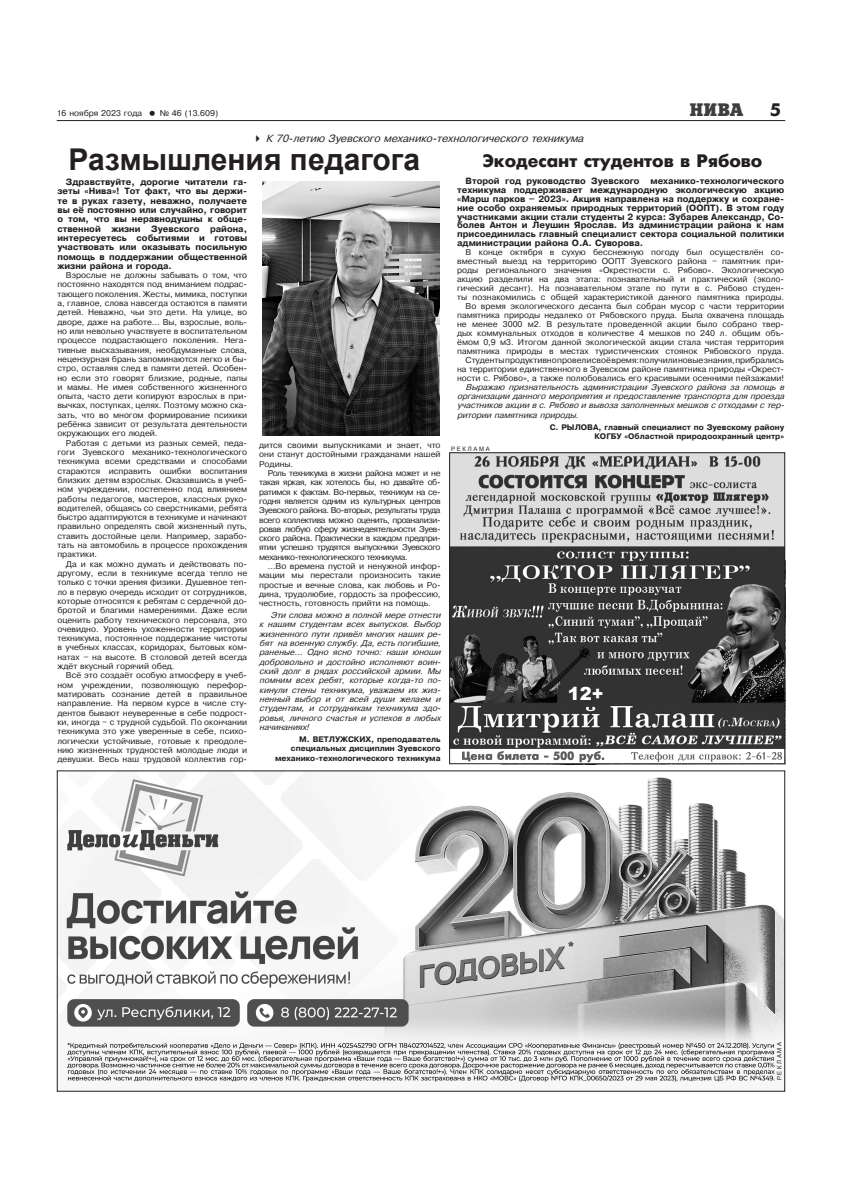
<style>
.page{position:relative;width:842px;height:1191px;background:#fff}
.page>*{position:absolute;margin:0;border:0;box-sizing:border-box;transform-origin:0 0}
.t1{font:700 30px "Arial";color:#231f20}
.t2{font:18px "Futuris Extra";color:#231f20}
.t3{font:18px "Xenia";color:#3e3e3f}
.t4{font:900 18px "Arial";color:#fff}
.t5{font:italic 10px "Pragmatica";color:#231f20}
.t6{font:9px/9.3px "Pragmatica Bold Cyrillic";color:#231f20;text-align:justify}
.t7{font:8px/9.3px "Pragmatica";color:#231f20;text-align:justify}
.t8{font:italic 8px/9.3px "Pragmatica";color:#231f20;text-align:justify}
.t9{font:8px/9.3px "Pragmatica Bold Cyrillic";color:#231f20;text-align:right}
.t10{font:6px "Arial Cyr XP";color:#231f20}
</style>
<div class="page">
<hr style="left:57px;top:120px;width:728px;height:1px;background:#231f20">
<img style="left:59px;top:772px;width:724px;height:310px">
<img style="left:262px;top:181px;width:177px;height:255px">
<img style="left:451px;top:454px;width:332px;height:308px">
<div style="left:449px;top:452px;width:336px;height:312px;border:1px solid #231f20"></div>
<p class="t7" style="left:57px;top:108px;width:87px">16 ноября 2023 года</p>
<p class="t7" style="left:160px;top:108px;width:60px">№ 46 (13.609)</p>
<h2 class="t3" style="left:689px;top:99px;width:55px">НИВА</h2>
<h2 class="t2" style="left:770px;top:100px;width:12px">5</h2>
<p class="t5" style="left:252px;top:133px;width:336px">✔ К 70-летию Зуевского механико-технологического техникума</p>
<h1 class="t1" style="left:69px;top:138px;width:353px">Размышления педагога</h1>
<p class="t6" style="left:457px;top:177px;width:329px;line-height:8.8px;text-indent:9px">Второй год руководство Зуевского механико-технологического техникума поддерживает международную экологическую акцию «Марш парков – 2023». Акция направлена на поддержку и сохране&shy;ние особо охраняемых природных территорий (ООПТ). В этом году участниками акции стали студенты 2 курса: Зубарев Александр, Со&shy;болев Антон и Леушин Ярослав. Из администрации района к нам присоединилась главный специалист сектора социальной политики администрации района О.А. Суворова.</p>
<p class="t7" style="left:457px;top:248px;width:329px;line-height:9px;text-align:right">В конце октября в сухую бесснежную погоду был осуществлён со&shy;вместный выезд на территорию ООПТ Зуевского района – памятник при&shy;роды регионального значения «Окрестности с. Рябово». Экологическую акцию разделили на два этапа: познавательный и практический (эколо&shy;гический десант). На познавательном этапе по пути в с. Рябово студен&shy;ты познакомились с общей характеристикой данного памятника природы.<br>Во время экологического десанта был собран мусор с части территории памятника природы недалеко от Рябовского пруда. Была охвачена площадь не менее 3000 м2. В результате проведенной акции было собрано твер&shy;дых коммунальных отходов в количестве 4 мешков по 240 л. общим объ&shy;ёмом 0,9 м3. Итогом данной экологической акции стала чистая территория памятника природы в местах туристиченских стоянок Рябовского пруда.<br>Студенты продуктивно провели своё время: получили новые знания, прибрались на территории единственного в Зуевском районе памятника природы «Окрест&shy;ности с. Рябово», а также полюбовались его красивыми осенними пейзажами!</p>
<p class="t8" style="left:457px;top:383px;width:331px;text-indent:9px">Выражаю признательность администрации Зуевского района за помощь в организации данного мероприятия и предоставление транспорта для проезда участников акции в с.Рябово и вывоза заполненныхмешков с отходами с тер&shy;ритории памятника природы.</p>
<p class="t9" style="left:550px;top:422px;width:236px">С. РЫЛОВА, главный специалист по Зуевскому району<br>КОГБУ «Областной природоохранный центр»</p>
<h2 class="t2" style="left:483px;top:150px;width:281px">Экодесант студентов в Рябово</h2>
<p class="t6" style="left:57px;top:177px;width:191px;text-indent:9px">Здравствуйте, дорогие читатели га&shy;зеты «Нива»! Тот факт, что вы держи&shy;те в руках газету, неважно, получаете вы её постоянно или случайно, говорит о том, что вы неравнодушны к обще&shy;ственной жизни Зуевского района, интересуетесь событиями и готовы участвовать или оказывать посильную помощь в поддержании общественной жизни района и города.</p>
<p class="t7" style="left:57px;top:271px;width:191px;text-indent:9px">Взрослые не должны забывать о том, что постоянно находятся под вниманием подрас&shy;тающего поколения. Жесты, мимика, поступки а, главное, слова навсегда остаются в памяти детей. Неважно, чьи это дети. На улице, во дворе, даже на работе… Вы, взрослые, воль&shy;но или невольно участвуете в воспитательном процессе подрастающего поколения. Нега&shy;тивные высказывания, необдуманные слова, нецензурная брань запоминаются легко и бы&shy;стро, оставляя след в памяти детей. Особен&shy;но если это говорят близкие, родные, папы и мамы. Не имея собственного жизненного опыта, часто дети копируют взрослых в при&shy;вычках, поступках, целях. Поэтому можно ска&shy;зать, что во многом формирование психики ребёнка зависит от результата деятельности окружающих его людей.</p>
<p class="t7" style="left:57px;top:438px;width:191px;text-indent:9px">Работая с детьми из разных семей, педа&shy;гоги Зуевского механико-технологического техникума всеми средствами и способами стараются исправить ошибки воспитания близких детям взрослых. Оказавшись в учеб&shy;ном учреждении, постепенно под влиянием работы педагогов, мастеров, классных руко&shy;водителей, общаясь со сверстниками, ребята быстро адаптируются в техникуме и начинают правильно определять свой жизненный путь, ставить достойные цели. Например, зарабо&shy;тать на автомобиль в процессе прохождения практики.</p>
<p class="t7" style="left:57px;top:559px;width:191px;text-indent:9px">Да и как можно думать и действовать по&shy;другому, если в техникуме всегда тепло не только с точки зрения физики. Душевное теп&shy;ло в первую очередь исходит от сотрудников, которые относятся к ребятам с сердечной до&shy;бротой и благими намерениями. Даже если оценить работу технического персонала, это очевидно. Уровень ухоженности территории техникума, постоянное поддержание чистоты в учебных классах, коридорах, бытовых ком&shy;натах – на высоте. В столовой детей всегда ждёт вкусный горячий обед.</p>
<p class="t7" style="left:57px;top:671px;width:191px;text-indent:9px">Всё это создаёт особую атмосферу в учеб&shy;ном учреждении, позволяющую перефор&shy;матировать сознание детей в правильное направление. На первом курсе в числе сту&shy;дентов бывают неуверенные в себе подрост&shy;ки, иногда – с трудной судьбой. По окончании техникума это уже уверенные в себе, психо&shy;логически устойчивые, готовые к преодоле&shy;нию жизненных трудностей молодые люди и девушки. Весь наш трудовой коллектив гор-</p>
<p class="t7" style="left:259px;top:440px;width:183px">дится своими выпускниками и знает, что они станут достойными гражданами нашей Родины.</p>
<p class="t7" style="left:259px;top:468px;width:183px;text-indent:9px">Роль техникума в жизни района может и не такая яркая, как хотелось бы, но давайте об&shy;ратимся к фактам. Во-первых, техникум на се&shy;годня является одним из культурных центров Зуевского района. Во-вторых, результаты труда всего коллектива можно оценить, проанализи&shy;ровав любую сферу жизнедеятельности Зуев&shy;ского района. Практически в каждом предпри&shy;ятии успешно трудятся выпускники Зуевского механико-технологического техникума.</p>
<p class="t7" style="left:259px;top:561px;width:183px;text-indent:9px">…Во времена пустой и ненужной инфор&shy;мации мы перестали произносить такие простые и вечные слова, как любовь и Ро&shy;дина, трудолюбие, гордость за профессию, честность, готовность прийти на помощь.</p>
<p class="t8" style="left:259px;top:610px;width:185px;text-indent:11px">Эти слова можно в полной мере отнести к нашим студентам всех выпусков. Выбор жизненного пути привёл многих наших ре&shy;бят на военную службу.Да,естьпогибшие, раненые… Одно ясно точно: наши юноши добровольно и достойно исполняют воин&shy;ский долг в рядах российской армии. Мы помним всех ребят, которые когда-то по&shy;кинули стены техникума, уважаем их жиз&shy;ненный выбор и от всей души желаем и студентам, и сотрудникам техникума здо&shy;ровья, личного счастья и успехов в любых начинаниях!</p>
<p class="t9" style="left:275px;top:734px;width:167px">М. ВЕТЛУЖСКИХ, преподаватель специальных дисциплин Зуевского механико-технологического техникума</p>
<p class="t10" style="left:451px;top:445px;width:40px">Р Е К Л А М А</p>
<h2 class="t4" style="left:568px;top:680px;width:37px">12+</h2>
<p class="t10" style="left:776px;top:1080px;width:40px;rotate:-90deg">Р Е К Л А М А</p>
</div>
